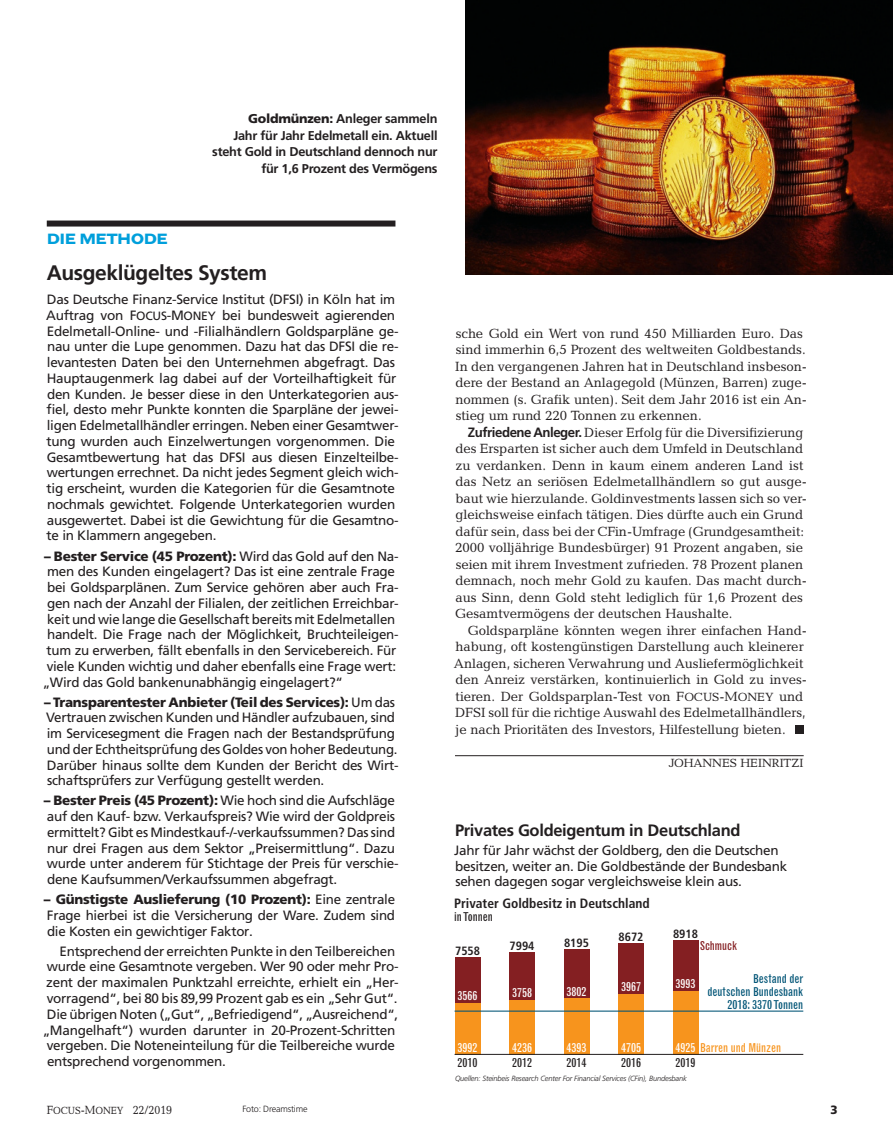
<style>
.page{position:relative;width:893px;height:1136px;background:#fff}
.page>*{position:absolute;margin:0;border:0;box-sizing:border-box;transform-origin:0 0}
.t1{font:700 21px "Frutiger";letter-spacing:-.02em;color:#231f20}
.t2{font:700 16.5px "Frutiger";letter-spacing:-.02em;color:#231f20}
.t3{font:700 expanded 15px "Grotesque";letter-spacing:-.04em;color:#009fdb}
.t4{font:13.5px/15.8px "Frutiger";letter-spacing:-.02em;color:#231f20}
.t5{font:13.5px/16.5px "Candida Focus Roman";color:#231f20}
.t6{font:900 13.5px "Frutiger";letter-spacing:-.02em;color:#231f20}
.t7{font:700 condensed 13.5px "Frutiger";color:#231f20}
.t8{font:700 12.75px/16.5px "Frutiger";letter-spacing:-.02em;color:#231f20;text-align:right}
.t9{font:condensed 12px/12.8px "Grotesque";color:#005476;text-align:right}
.t10{font:condensed 12px "Grotesque";color:#fff}
.t11{font:condensed 12px "Grotesque";color:#231f20}
.t12{font:700 condensed 12px "Frutiger";color:#231f20}
.t13{font:condensed 12px "Grotesque";color:#f7941d}
.t14{font:12px "Candida Focus Roman";color:#231f20;scale:.9 1}
.t15{font:12px "Candida Focus Roman";color:#231f20}
.t16{font:condensed 12px "Grotesque";color:#841f22}
.t17{font:900 12px "Frutiger";color:#231f20}
.t18{font:300 9px "Frutiger";letter-spacing:-.02em;color:#231f20}
.t19{font:italic 300 7.5px "Frutiger";letter-spacing:-.02em;color:#231f20}
.s1{font-weight:900}
.s2{font-size:12px}
.s3{font-weight:400}
.s4{font-family:"Frutiger";font-weight:700}
.s5{color:#fff}
.s6{font-size:10.5px}
</style>
<div class="page">
<img style="left:466px;top:0;width:427px;height:274px">
<div style="left:795px;top:725px;width:9px;height:8px;background:#231f20"></div>
<div style="left:455px;top:957px;width:25px;height:97px;background:#841f22"></div>
<div style="left:509px;top:951px;width:26px;height:103px;background:#841f22"></div>
<div style="left:564px;top:949px;width:25px;height:105px;background:#841f22"></div>
<div style="left:618px;top:942px;width:26px;height:112px;background:#841f22"></div>
<div style="left:673px;top:939px;width:25px;height:115px;background:#841f22"></div>
<div style="left:455px;top:1002px;width:25px;height:52px;background:#f7941d"></div>
<div style="left:509px;top:999px;width:26px;height:55px;background:#f7941d"></div>
<div style="left:564px;top:997px;width:25px;height:57px;background:#f7941d"></div>
<div style="left:618px;top:993px;width:26px;height:61px;background:#f7941d"></div>
<div style="left:673px;top:991px;width:25px;height:63px;background:#f7941d"></div>
<hr style="left:455px;top:1053px;width:348px;height:1px;background:#231f20">
<hr style="left:455px;top:1010px;width:348px;height:1px;background:#005476">
<hr style="left:455px;top:755px;width:349px;height:1px;background:#231f20">
<div style="left:47px;top:220px;width:348px;height:6px;background:#231f20"></div>
<p class="t8" style="left:212px;top:110px;width:227px"><span class="s1">Goldmünzen:</span> Anleger sammeln<br>Jahr für Jahr Edelmetall ein. Aktuell steht Gold in Deutschland dennoch nur für 1,6 Prozent des Vermögens</p>
<p class="t3" style="left:47px;top:229px;width:123px">DIE METHODE</p>
<h1 class="t1" style="left:47px;top:261px;width:222px">Ausgeklügeltes System</h1>
<p class="t4" style="left:46px;top:291px;width:354px">Das Deutsche Finanz-Service Institut (DFSI) in Köln hat im Auftrag von F<span class="s2">OCUS</span>-M<span class="s2">ONEY</span> bei bundesweit agierenden Edelmetall-Online- und -Filialhändlern Goldsparpläne ge&shy;nau unter die Lupe genommen. Dazu hat das DFSI die re&shy;levantesten Daten bei den Unternehmen abgefragt. Das Hauptaugenmerk lag dabei auf der Vorteilhaftigkeit für den Kunden. Je besser diese in den Unterkategorien aus&shy;fiel, desto mehr Punkte konnten die Sparpläne der jewei&shy;ligen Edelmetallhändler erringen. Neben einer Gesamtwer&shy;tung wurden auch Einzelwertungen vorgenommen. Die Gesamtbewertung hat das DFSI aus diesen Einzelteilbe&shy;wertungen errechnet. Da nicht jedes Segment gleich wich&shy;tig erscheint, wurden die Kategorien für die Gesamtnote nochmals gewichtet. Folgende Unterkategorien wurden ausgewertet. Dabei ist die Gewichtung für die Gesamtno&shy;te in Klammern angegeben.</p>
<p class="t6" style="left:44px;top:547px;width:356px">– Bester Service (45 Prozent): <span class="s3">Wird das Gold auf den Na-</span></p>
<p class="t4" style="left:47px;top:563px;width:350px">men des Kunden eingelagert? Das ist eine zentrale Frage</p>
<p class="t4" style="left:47px;top:579px;width:353px">bei Goldsparplänen. Zum Service gehören aber auch Fra-</p>
<p class="t4" style="left:47px;top:595px;width:353px">gen nach der Anzahl der Filialen, der zeitlichen Erreichbar-</p>
<p class="t4" style="left:47px;top:610px;width:350px">keit und wie lange die Gesellschaft bereits mit Edelmetallen</p>
<p class="t4" style="left:47px;top:626px;width:353px">handelt. Die Frage nach der Möglichkeit, Bruchteileigen-</p>
<p class="t4" style="left:47px;top:642px;width:351px">tum zu erwerben, fällt ebenfalls in den Servicebereich. Für</p>
<p class="t4" style="left:47px;top:658px;width:351px">viele Kunden wichtig und daher ebenfalls eine Frage wert:</p>
<p class="t4" style="left:43px;top:673px;width:302px">„Wird das Gold bankenunabhängig eingelagert?“</p>
<p class="t4" style="left:44px;top:693px;width:356px"><span class="s1">– Transparentester Anbieter (Teil des Services):</span> Um das Vertrauen zwischen Kunden und Händler aufzubauen, sind im Servicesegment die Fragen nach der Bestandsprüfung und der Echtheitsprüfung des Goldes von hoher Bedeutung.<br>Darüber hinaus sollte dem Kunden der Bericht des Wirt&shy;schaftsprüfers zur Verfügung gestellt werden.</p>
<p class="t4" style="left:44px;top:792px;width:356px"><span class="s1">– Bester Preis (45 Prozent):</span> Wie hoch sind die Aufschläge auf den Kauf- bzw. Verkaufspreis? Wie wird der Goldpreis ermittelt? Gibt es Mindestkauf-/-verkaufssummen? Das sind nur drei Fragen aus dem Sektor „Preisermittlung“. Dazu wurde unter anderem für Stichtage der Preis für verschie&shy;dene Kaufsummen/Verkaufssummen abgefragt.</p>
<p class="t4" style="left:44px;top:891px;width:353px;text-align:justify"><span class="s1">– Günstigste Auslieferung (10 Prozent):</span> Eine zentrale Frage hierbei ist die Versicherung der Ware. Zudem sind die Kosten ein gewichtiger Faktor.</p>
<p class="t4" style="left:60px;top:942px;width:337px">Entsprechend der erreichten Punkte in den Teilbereichen</p>
<p class="t4" style="left:47px;top:958px;width:353px">wurde eine Gesamtnote vergeben. Wer 90 oder mehr Pro-</p>
<p class="t4" style="left:46px;top:974px;width:354px">zent der maximalen Punktzahl erreichte, erhielt ein „Her-</p>
<p class="t4" style="left:47px;top:990px;width:352px">vorragend“, bei 80 bis 89,99 Prozent gab es ein „Sehr Gut“.</p>
<p class="t4" style="left:47px;top:1005px;width:353px">Die übrigen Noten („Gut“, „Befriedigend“, „Ausreichend“,</p>
<p class="t4" style="left:43px;top:1021px;width:354px">„Mangelhaft“) wurden darunter in 20-Prozent-Schritten</p>
<p class="t4" style="left:47px;top:1037px;width:350px">vergeben. Die Noteneinteilung für die Teilbereiche wurde</p>
<p class="t4" style="left:47px;top:1053px;width:180px">entsprechend vorgenommen.</p>
<p class="t5" style="left:455px;top:325px;width:353px">sche Gold ein Wert von rund 450 Milliarden Euro. Das sind immerhin 6,5 Prozent des weltweiten Goldbestands.<br>In den vergangenen Jahren hat in Deutschland insbeson&shy;dere der Bestand an Anlagegold (Münzen, Barren) zuge&shy;nommen (s. Grafik unten). Seit dem Jahr 2016 ist ein An&shy;stieg um rund 220 Tonnen zu erkennen.</p>
<p class="t5" style="left:455px;top:424px;width:354px;text-indent:13px"><span class="s4">Zufriedene Anleger.</span> Dieser Erfolg für die Diversifizierung des Ersparten ist sicher auch dem Umfeld in Deutschland zu verdanken. Denn in kaum einem anderen Land ist das Netz an seriösen Edelmetallhändlern so gut ausge&shy;baut wie hierzulande. Goldinvestments lassen sich so ver&shy;gleichsweise einfach tätigen. Dies dürfte auch ein Grund dafür sein, dass bei der CFin-Umfrage (Grundgesamtheit:<br>2000 volljährige Bundesbürger) 91 Prozent angaben, sie seien mit ihrem Investment zufrieden. 78 Prozent planen demnach, noch mehr Gold zu kaufen. Das macht durch&shy;aus Sinn, denn Gold steht lediglich für 1,6 Prozent des Gesamtvermögens der deutschen Haushalte.</p>
<p class="t5" style="left:454px;top:622px;width:355px;text-indent:14px">Goldsparpläne könnten wegen ihrer einfachen Hand&shy;habung, oft kostengünstigen Darstellung auch kleinerer Anlagen, sicheren Verwahrung und Ausliefermöglichkeit den Anreiz verstärken, kontinuierlich in Gold zu inves&shy;tieren. Der Goldsparplan-Test von F<span class="s2">OCUS</span>-M<span class="s2">ONEY</span> und DFSI soll für die richtige Auswahl des Edelmetallhändlers, je nach Prioritäten des Investors, Hilfestellung bieten.</p>
<p class="t15" style="left:669px;top:756px;width:136px">JOHANNES HEINRITZI</p>
<p class="t2" style="left:455px;top:820px;width:287px">Privates Goldeigentum in Deutschland</p>
<p class="t4" style="left:454px;top:842px;width:335px">Jahr für Jahr wächst der Goldberg, den die Deutschen besitzen, weiter an. Die Goldbestände der Bundesbank sehen dagegen sogar vergleichsweise klein aus.</p>
<p class="t7" style="left:454px;top:894px;width:197px">Privater Goldbesitz in Deutschland</p>
<p class="t11" style="left:454px;top:909px;width:40px">in Tonnen</p>
<p class="t12" style="left:455px;top:943px;width:26px">7558</p>
<p class="t12" style="left:510px;top:938px;width:26px">7994</p>
<p class="t12" style="left:564px;top:935px;width:26px">8195</p>
<p class="t12" style="left:618px;top:929px;width:26px">8672</p>
<p class="t10" style="left:458px;top:988px;width:22px">3566</p>
<p class="t10" style="left:512px;top:985px;width:22px">3758</p>
<p class="t10" style="left:566px;top:984px;width:22px">3802</p>
<p class="t10" style="left:621px;top:979px;width:22px">3967</p>
<p class="t10" style="left:458px;top:1040px;width:22px">3992</p>
<p class="t10" style="left:512px;top:1040px;width:22px">4236</p>
<p class="t10" style="left:566px;top:1040px;width:22px">4393</p>
<p class="t10" style="left:621px;top:1040px;width:22px">4705</p>
<p class="t11" style="left:458px;top:1055px;width:22px">2010</p>
<p class="t11" style="left:512px;top:1055px;width:22px">2012</p>
<p class="t11" style="left:566px;top:1055px;width:22px">2014</p>
<p class="t11" style="left:621px;top:1055px;width:22px">2016</p>
<p class="t12" style="left:673px;top:926px;width:26px">8918</p>
<p class="t16" style="left:700px;top:938px;width:39px">Schmuck</p>
<p class="t10" style="left:675px;top:976px;width:22px">3993</p>
<p class="t9" style="left:707px;top:972px;width:97px">Bestand der deutschen Bundesbank<br>2018: 3370 Tonnen</p>
<p class="t13" style="left:675px;top:1040px;width:107px"><span class="s5">4925</span> Barren und Münzen</p>
<p class="t11" style="left:675px;top:1055px;width:22px">2019</p>
<p class="t19" style="left:455px;top:1073px;width:233px">Quellen: Steinbeis Research Center For Financial Services (CFin), Bundesbank</p>
<p class="t14" style="left:47px;top:1102px;width:141px">F<span class="s6">OCUS</span>-M<span class="s6">ONEY</span> 22/2019</p>
<p class="t17" style="left:830px;top:1102px;width:9px">3</p>
<p class="t18" style="left:242px;top:1103px;width:67px">Foto: Dreamstime</p>
</div>
